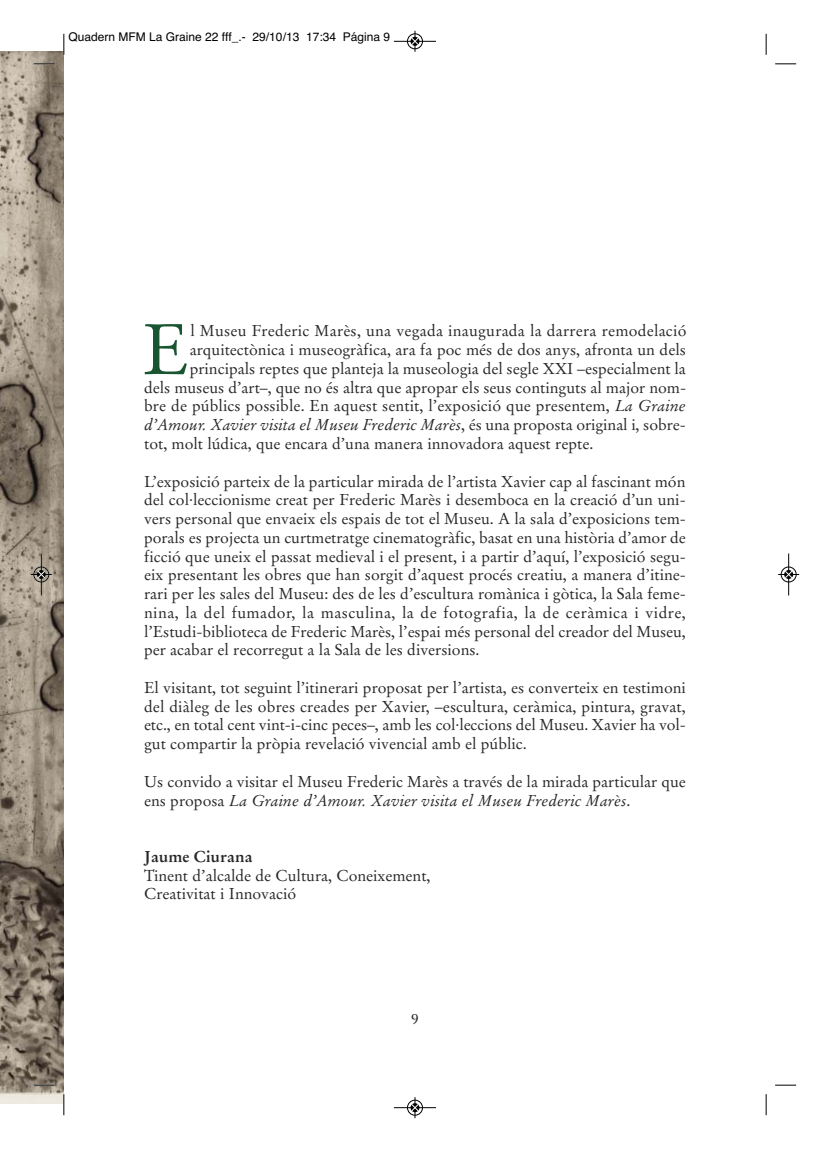
<style>
.page{position:relative;width:830px;height:1149px;background:#fff}
.page>*{position:absolute;margin:0;border:0;box-sizing:border-box;transform-origin:0 0}
.t1{font:70.95px "Stempel Garamond";color:#195531}
.t2{font:15.75px/18.8px "Stempel Garamond CE";color:#272627;text-align:justify}
.t3{font:italic 15.75px "Stempel Garamond";color:#272627}
.t4{font:700 15.75px "Stempel Garamond";color:#272627}
.t5{font:15px "Stempel Garamond";color:#272627}
.t6{font:12px "Helvetica";color:#000}
.s1{font-family:"Stempel Garamond";font-style:italic}
.s2{font-family:"Stempel Garamond CE";font-style:normal}
</style>
<div class="page">
<img style="left:0;top:51px;width:64px;height:1051px">
<svg style="left:63px;top:34px;width:2px;height:21px"></svg>
<svg style="left:34px;top:63px;width:21px;height:2px"></svg>
<svg style="left:765px;top:34px;width:1px;height:21px"></svg>
<svg style="left:775px;top:63px;width:20px;height:2px"></svg>
<svg style="left:63px;top:1093px;width:2px;height:21px"></svg>
<svg style="left:34px;top:1084px;width:21px;height:1px"></svg>
<svg style="left:765px;top:1094px;width:1px;height:20px"></svg>
<svg style="left:775px;top:1084px;width:20px;height:1px"></svg>
<div style="left:407px;top:33px;width:16px;height:16px;border:1px solid #fff;border-radius:50%"></div>
<hr style="left:394px;top:41px;width:42px;height:1px;background:#000">
<div style="left:407px;top:34px;width:15px;height:15px;border:1px solid #000;border-radius:50%"></div>
<svg style="left:411px;top:31px;width:7px;height:21px"></svg>
<div style="left:407px;top:1099px;width:16px;height:16px;border:1px solid #fff;border-radius:50%"></div>
<hr style="left:394px;top:1106px;width:42px;height:1px;background:#000">
<div style="left:407px;top:1099px;width:15px;height:15px;border:1px solid #000;border-radius:50%"></div>
<svg style="left:411px;top:1097px;width:7px;height:20px"></svg>
<div style="left:33px;top:566px;width:16px;height:16px;border:1px solid #fff;border-radius:50%"></div>
<hr style="left:41px;top:553px;width:1px;height:42px;background:#000">
<div style="left:34px;top:566px;width:15px;height:16px;border:1px solid #000;border-radius:50%"></div>
<svg style="left:31px;top:570px;width:21px;height:8px"></svg>
<hr style="left:788px;top:553px;width:1px;height:42px;background:#000">
<div style="left:780px;top:566px;width:16px;height:16px;border:1px solid #000;border-radius:50%"></div>
<svg style="left:778px;top:570px;width:20px;height:8px"></svg>
<p class="t6" style="left:68px;top:33px;width:323px">Quadern MFM La Graine 22 fff_.- 29/10/13 17:34 Página 9</p>
<h1 class="t1" style="left:142px;top:318px;width:49px">E</h1>
<p class="t2" style="left:144px;top:323px;width:543px;text-align:right">l Museu Frederic Marès, una vegada inaugurada la darrera remodelació arquitectònica i museogràfica, ara fa poc més de dos anys, afronta un dels principals reptes que planteja la museologia del segle XXI –especialment la<br>dels museus d’art–, que no és altra que apropar els seus continguts al major nom&shy;bre de públics possible. En aquest sentit, l’exposició que presentem, <span class="s1">La Graine</span></p>
<p class="t3" style="left:144px;top:418px;width:543px">d’Amour. Xavier visita el Museu Frederic Marès<span class="s2">, és una proposta original i, sobre-</span></p>
<p class="t2" style="left:144px;top:435px;width:450px">tot, molt lúdica, que encara d’una manera innovadora aquest repte.</p>
<p class="t2" style="left:144px;top:473px;width:543px">L’exposició parteix de la particular mirada de l’artista Xavier cap al fascinant món del col·leccionisme creat per Frederic Marès i desemboca en la creació d’un uni&shy;vers personal que envaeix els espais de tot el Museu. A la sala d’exposicions tem&shy;porals es projecta un curtmetratge cinematogràfic, basat en una història d’amor de ficció que uneix el passat medieval i el present, i a partir d’aquí, l’exposició segu&shy;eix presentant les obres que han sorgit d’aquest procés creatiu, a manera d’itine&shy;rari per les sales del Museu: des de les d’escultura romànica i gòtica, la Sala feme&shy;nina, la del fumador, la masculina, la de fotografia, la de ceràmica i vidre, l’Estudi-biblioteca de Frederic Marès, l’espai més personal del creador del Museu, per acabar el recorregut a la Sala de les diversions.</p>
<p class="t2" style="left:144px;top:679px;width:543px">El visitant, tot seguint l’itinerari proposat per l’artista, es converteix en testimoni del diàleg de les obres creades per Xavier, –escultura, ceràmica, pintura, gravat, etc., en total cent vint-i-cinc peces–, amb les col·leccions del Museu. Xavier ha vol&shy;gut compartir la pròpia revelació vivencial amb el públic.</p>
<p class="t2" style="left:144px;top:773px;width:543px">Us convido a visitar el Museu Frederic Marès a través de la mirada particular que</p>
<p class="t3" style="left:144px;top:793px;width:487px"><span class="s2">ens proposa</span> La Graine d’Amour. Xavier visita el Museu Frederic Marès<span class="s2">.</span></p>
<p class="t4" style="left:144px;top:849px;width:110px">Jaume Ciurana</p>
<p class="t2" style="left:144px;top:867px;width:288px">Tinent d’alcalde de Cultura, Coneixement,<br>Creativitat i Innovació</p>
<p class="t5" style="left:411px;top:1012px;width:9px">9</p>
</div>
